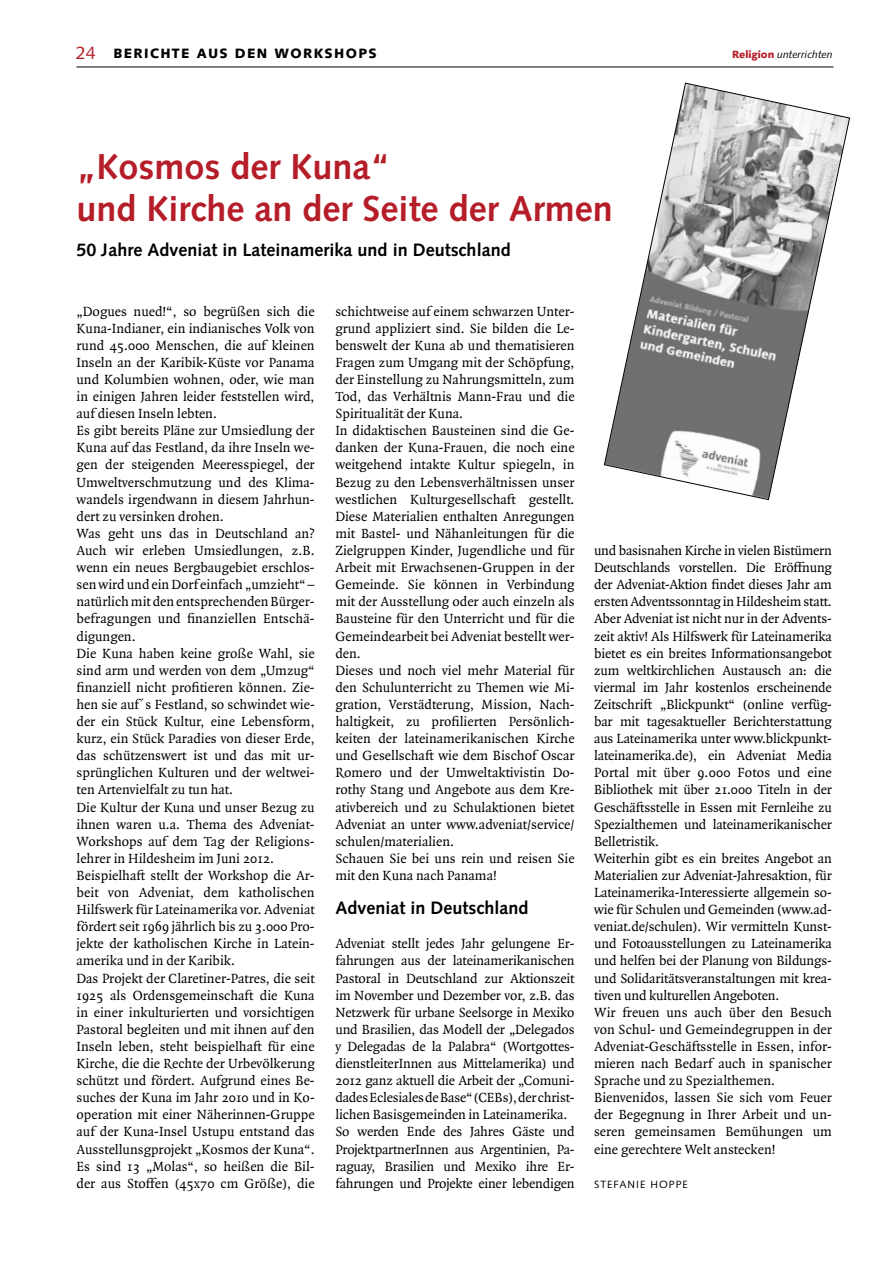
<style>
.page{position:relative;width:893px;height:1263px;background:#fff}
.page>*{position:absolute;margin:0;border:0;box-sizing:border-box;transform-origin:0 0}
.t1{font:700 36px/42.8px "Syntax";color:#b51d28}
.t2{font:700 18px "Syntax";color:#000}
.t3{font:18px "Syntax";color:#b51d28}
.t4{font:14.25px/17.1px "Quadraat";color:#000}
.t5{font:900 13.5px "Syntax";letter-spacing:.1em;color:#000}
.t6{font:italic 10.5px "Syntax";color:#000}
.t7{font:10.5px "Syntax";color:#000}
.s1{font-weight:900;font-style:normal;color:#b51d28}
</style>
<div class="page">
<hr style="left:77px;top:67px;width:756px;height:1px;background:#000">
<svg style="left:604px;top:83px;width:246px;height:417px"></svg>
<p class="t3" style="left:76px;top:42px;width:22px">24</p>
<p class="t6" style="left:732px;top:49px;width:102px"><span class="s1">RELIGION</span> unterrichten</p>
<p class="t5" style="left:113px;top:46px;width:19px">BERI</p>
<p class="t5" style="left:150px;top:46px;width:228px">CHTE AUS DE N WORKSHOPS</p>
<h1 class="t1" style="left:77px;top:145px;width:538px">„Kosmos der Kuna“<br>und Kirche an der Seite der Armen</h1>
<p class="t2" style="left:77px;top:239px;width:436px">50 Jahre Adveniat in Lateinamerika und in Deutschland</p>
<p class="t4" style="left:77px;top:303px;width:240px">„Dogues nued!“, so begrüßen sich die Kuna-Indianer, ein indianisches Volk von rund 45.000 Menschen, die auf kleinen Inseln an der Karibik-Küste vor Panama und Kolumbien wohnen, oder, wie man in einigen Jahren leider feststellen wird, auf diesen Inseln lebten.<br>Es gibt bereits Pläne zur Umsiedlung der Kuna auf das Festland, da ihre Inseln we&shy;gen der steigenden Meeresspiegel, der Umweltverschmutzung und des Klima&shy;wandels irgendwann in diesem Jahrhun&shy;dert zu versinken drohen.<br>Was geht uns das in Deutschland an?<br>Auch wir erleben Umsiedlungen, z.B. wenn ein neues Bergbaugebiet erschlos-- sen wird und ein Dorf einfach „umzieht“ – natürlich mit den entsprechenden Bürger&shy;befragungen und finanziellen Entschä-- digungen.<br>Die Kuna haben keine große Wahl, sie sind arm und werden von dem „Umzug“ finanziell nicht profitieren können. Zie&shy;hen sie auf´s Festland, so schwindet wie&shy;der ein Stück Kultur, eine Lebensform, kurz, ein Stück Paradies von dieser Erde, das schützenswert ist und das mit ur&shy;sprünglichen Kulturen und der weltwei&shy;ten Artenvielfalt zu tun hat.<br>Die Kultur der Kuna und unser Bezug zu ihnen waren u.a. Thema des Adveniat-Workshops auf dem Tag der Religions&shy;lehrer in Hildesheim im Juni 2012.<br>Beispielhaft stellt der Workshop die Ar&shy;beit von Adveniat, dem katholischen Hilfswerk für Lateinamerika vor. Adveniat fördert seit 1969 jährlich bis zu 3.000 Pro&shy;jekte der katholischen Kirche in Latein&shy;amerika und in der Karibik.<br>Das Projekt der Claretiner-Patres, die seit 1925 als Ordensgemeinschaft die Kuna in einer inkulturierten und vorsichtigen Pastoral begleiten und mit ihnen auf den Inseln leben, steht beispielhaft für eine Kirche, die die Rechte der Urbevölkerung schützt und fördert. Aufgrund eines Be&shy;suches der Kuna im Jahr 2010 und in Ko&shy;operation mit einer Näherinnen-Gruppe auf der Kuna-Insel Ustupu entstand das Ausstellunsgprojekt „Kosmos der Kuna“.<br>Es sind 13 „Molas“, so heißen die Bil&shy;der aus Stoffen (45x70 cm Größe), die</p>
<p class="t4" style="left:335px;top:303px;width:241px">schichtweise auf einem schwarzen Unter&shy;grund appliziert sind. Sie bilden die Le&shy;benswelt der Kuna ab und thematisieren Fragen zum Umgang mit der Schöpfung, der Einstellung zu Nahrungsmitteln, zum Tod, das Verhältnis Mann-Frau und die Spiritualität der Kuna.<br>In didaktischen Bausteinen sind die Ge&shy;danken der Kuna-Frauen, die noch eine weitgehend intakte Kultur spiegeln, in Bezug zu den Lebensverhältnissen unser westlichen Kulturgesellschaft gestellt.<br>Diese Materialien enthalten Anregungen mit Bastel- und Nähanleitungen für die Zielgruppen Kinder, Jugendliche und für Arbeit mit Erwachsenen-Gruppen in der Gemeinde. Sie können in Verbindung mit der Ausstellung oder auch einzeln als Bausteine für den Unterricht und für die Gemeindearbeit bei Adveniat bestellt wer&shy;den.<br>Dieses und noch viel mehr Material für den Schulunterricht zu Themen wie Mi&shy;gration, Verstädterung, Mission, Nach&shy;haltigkeit, zu profilierten Persönlich&shy;keiten der lateinamerikanischen Kirche und Gesellschaft wie dem Bischof Oscar Romero und der Umweltaktivistin Do&shy;rothy Stang und Angebote aus dem Kre&shy;ativbereich und zu Schulaktionen bietet Adveniat an unter www.adveniat/service/ schulen/materialien.<br>Schauen Sie bei uns rein und reisen Sie mit den Kuna nach Panama!</p>
<p class="t2" style="left:335px;top:897px;width:195px">Adveniat in Deutschland</p>
<p class="t4" style="left:335px;top:936px;width:241px">Adveniat stellt jedes Jahr gelungene Er&shy;fahrungen aus der lateinamerikanischen Pastoral in Deutschland zur Aktionszeit im November und Dezember vor, z.B. das Netzwerk für urbane Seelsorge in Mexiko und Brasilien, das Modell der „Delegados y Delegadas de la Palabra“ (Wortgottes&shy;dienstleiterInnen aus Mittelamerika) und 2012 ganz aktuell die Arbeit der „Comuni&shy;dades Eclesiales de Base“ (CEBs), der christ--- lichen Basisgemeinden in Lateinamerika.<br>So werden Ende des Jahres Gäste und ProjektpartnerInnen aus Argentinien, Pa-- raguay, Brasilien und Mexiko ihre Er&shy;fahrungen und Projekte einer lebendigen</p>
<p class="t4" style="left:594px;top:542px;width:239px">und basisnahen Kirche in vielen Bistümern Deutschlands vorstellen. Die Eröffnung der Adveniat-Aktion findet dieses Jahr am ersten Adventssonntag in Hildesheim statt.<br>Aber Adveniat ist nicht nur in der Advents&shy;zeit aktiv! Als Hilfswerk für Lateinamerika bietet es ein breites Informationsangebot zum weltkirchlichen Austausch an: die viermal im Jahr kostenlos erscheinende Zeitschrift „Blickpunkt“ (online verfüg&shy;bar mit tagesaktueller Berichterstattung aus Lateinamerika unter www.blickpunkt&shy;lateinamerika.de), ein Adveniat Media Portal mit über 9.000 Fotos und eine Bibliothek mit über 21.000 Titeln in der Geschäftsstelle in Essen mit Fernleihe zu Spezialthemen und lateinamerikanischer Belletristik.<br>Weiterhin gibt es ein breites Angebot an Materialien zur Adveniat-Jahresaktion, für Lateinamerika-Interessierte allgemein so&shy;wie für Schulen und Gemeinden (www.ad&shy;veniat.de/schulen). Wir vermitteln Kunst&shy;und Fotoausstellungen zu Lateinamerika und helfen bei der Planung von Bildungs&shy;und Solidaritätsveranstaltungen mit krea&shy;tiven und kulturellen Angeboten.<br>Wir freuen uns auch über den Besuch von Schul- und Gemeindegruppen in der Adveniat-Geschäftsstelle in Essen, infor&shy;mieren nach Bedarf auch in spanischer Sprache und zu Spezialthemen.<br>Bienvenidos, lassen Sie sich vom Feuer der Begegnung in Ihrer Arbeit und un&shy;seren gemeinsamen Bemühungen um eine gerechtere Welt anstecken!</p>
<p class="t7" style="left:594px;top:1178px;width:14px">STEFANIE</p>
<p class="t7" style="left:650px;top:1178px;width:17px">HOPPE</p>
</div>
